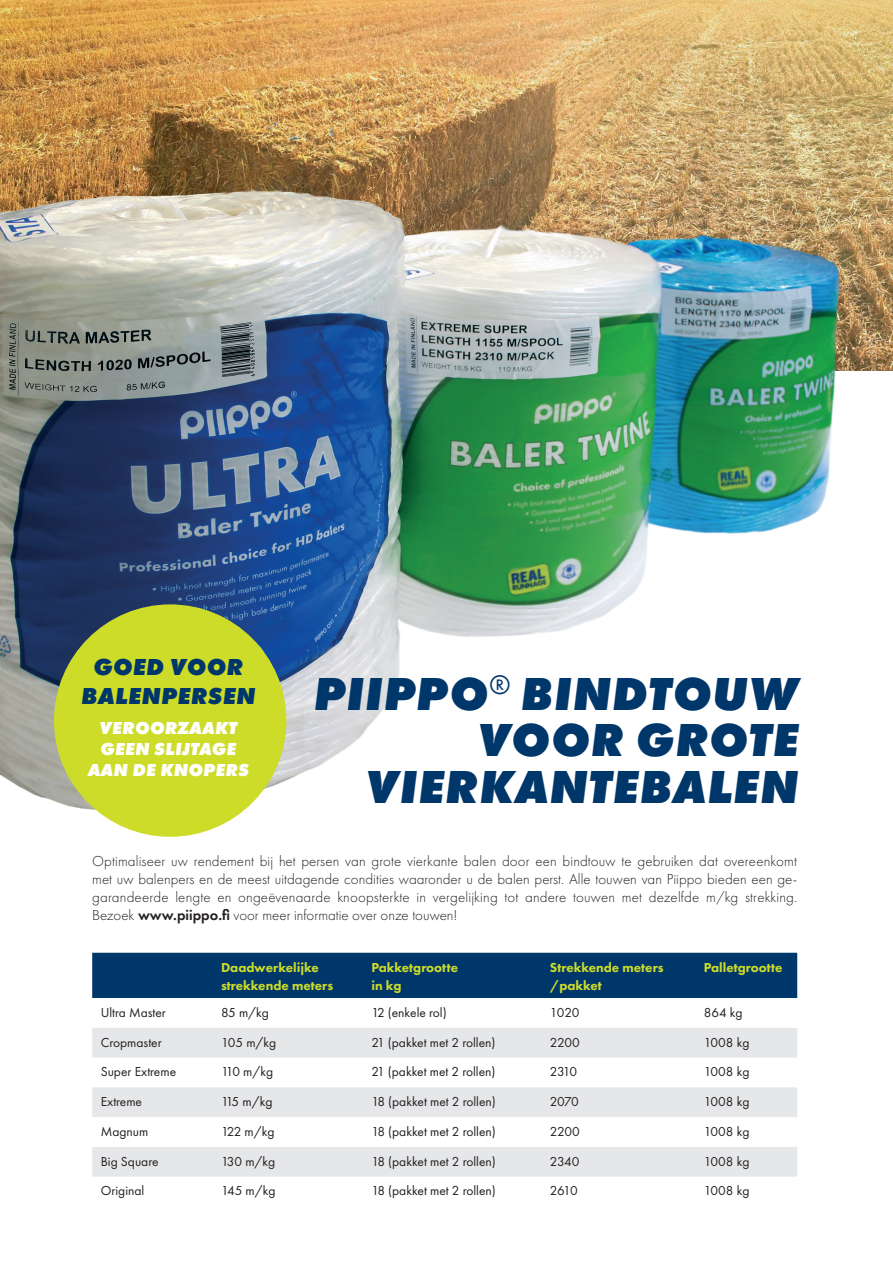
<style>
.page{position:relative;width:893px;height:1263px;background:#fff}
.page>*{position:absolute;margin:0;border:0;box-sizing:border-box;transform-origin:0 0}
.t1{font:italic 800 48px/46.5px "Futura PT";letter-spacing:.01em;color:#00376b;text-align:right}
.t2{font:italic 800 24px/28.5px "Futura PT";letter-spacing:.01em;color:#00376b;text-align:center}
.t3{font:italic 800 18px/21px "Futura PT";letter-spacing:.01em;color:#fff;text-align:center}
.Leipis{font:300 15px/18px "Futura PT";color:#231f20;text-align:justify}
.Leipis-2{font:13.5px "Futura PT";color:#231f20}
.Leipis-3{font:800 13.5px "Futura PT";color:#cddc28}
.s1{font-weight:600}
</style>
<div class="page">
<img style="left:0;top:0;width:893px;height:151px">
<img style="left:0;top:151px;width:893px;height:686px">
<div style="left:54px;top:604px;width:232px;height:233px;background:#cddc28;border-radius:50%"></div>
<div style="left:92px;top:953px;width:705px;height:45px;background:#00376b"></div>
<svg style="left:92px;top:1028px;width:705px;height:149px;fill:#e6e7e9"></svg>
<p class="t2" style="left:81px;top:652px;width:176px">GOED VOOR<br>BALENPERSEN</p>
<p class="t3" style="left:88px;top:717px;width:163px">VEROORZAAKT<br>GEEN SLIJTAGE<br>AAN DE KNOPERS</p>
<p class="t1" style="left:314px;top:669px;width:487px">PIIPPO<sup>®</sup> BINDTOUW<br>VOOR GROTE<br>VIERKANTEBALEN</p>
<p class="Leipis" style="left:92px;top:852px;width:707px">Optimaliseer uw rendement bij het persen van grote vierkante balen door een bindtouw te gebruiken dat overeenkomt met uw balenpers en de meest uitdagende condities waaronder u de balen perst. Alle touwen van Piippo bieden een ge&shy;garandeerde lengte en ongeëvenaarde knoopsterkte in vergelijking tot andere touwen met dezelfde m/kg strekking.<br>Bezoek <span class="s1">www.piippo.fi</span> voor meer informatie over onze touwen!</p>
<p class="Leipis-3" style="left:221px;top:958px;width:99px">Daadwerkelijke</p>
<p class="Leipis-3" style="left:221px;top:976px;width:114px">strekkende meters</p>
<p class="Leipis-3" style="left:371px;top:958px;width:88px">Pakketgrootte</p>
<p class="Leipis-3" style="left:371px;top:976px;width:32px">in kg</p>
<p class="Leipis-3" style="left:550px;top:958px;width:115px">Strekkende meters</p>
<p class="Leipis-3" style="left:550px;top:976px;width:54px">/pakket</p>
<p class="Leipis-3" style="left:704px;top:958px;width:80px">Palletgrootte</p>
<p class="Leipis-2" style="left:101px;top:1004px;width:67px">Ultra Master</p>
<p class="Leipis-2" style="left:221px;top:1004px;width:50px">85 m/kg</p>
<p class="Leipis-2" style="left:371px;top:1004px;width:77px">12 (enkele rol)</p>
<p class="Leipis-2" style="left:550px;top:1004px;width:31px">1020</p>
<p class="Leipis-2" style="left:704px;top:1004px;width:40px">864 kg</p>
<p class="Leipis-2" style="left:101px;top:1034px;width:63px">Cropmaster</p>
<p class="Leipis-2" style="left:221px;top:1034px;width:57px">105 m/kg</p>
<p class="Leipis-2" style="left:371px;top:1034px;width:126px">21 (pakket met 2 rollen)</p>
<p class="Leipis-2" style="left:550px;top:1034px;width:31px">2200</p>
<p class="Leipis-2" style="left:704px;top:1034px;width:47px">1008 kg</p>
<p class="Leipis-2" style="left:101px;top:1064px;width:77px">Super Extreme</p>
<p class="Leipis-2" style="left:221px;top:1064px;width:54px">110 m/kg</p>
<p class="Leipis-2" style="left:371px;top:1064px;width:126px">21 (pakket met 2 rollen)</p>
<p class="Leipis-2" style="left:550px;top:1064px;width:29px">2310</p>
<p class="Leipis-2" style="left:704px;top:1064px;width:47px">1008 kg</p>
<p class="Leipis-2" style="left:101px;top:1094px;width:43px">Extreme</p>
<p class="Leipis-2" style="left:221px;top:1094px;width:53px">115 m/kg</p>
<p class="Leipis-2" style="left:371px;top:1094px;width:126px">18 (pakket met 2 rollen)</p>
<p class="Leipis-2" style="left:550px;top:1094px;width:30px">2070</p>
<p class="Leipis-2" style="left:704px;top:1094px;width:47px">1008 kg</p>
<p class="Leipis-2" style="left:101px;top:1123px;width:49px">Magnum</p>
<p class="Leipis-2" style="left:221px;top:1123px;width:55px">122 m/kg</p>
<p class="Leipis-2" style="left:371px;top:1123px;width:126px">18 (pakket met 2 rollen)</p>
<p class="Leipis-2" style="left:550px;top:1123px;width:31px">2200</p>
<p class="Leipis-2" style="left:704px;top:1123px;width:47px">1008 kg</p>
<p class="Leipis-2" style="left:101px;top:1153px;width:59px">Big Square</p>
<p class="Leipis-2" style="left:221px;top:1153px;width:56px">130 m/kg</p>
<p class="Leipis-2" style="left:371px;top:1153px;width:126px">18 (pakket met 2 rollen)</p>
<p class="Leipis-2" style="left:550px;top:1153px;width:31px">2340</p>
<p class="Leipis-2" style="left:704px;top:1153px;width:47px">1008 kg</p>
<p class="Leipis-2" style="left:101px;top:1183px;width:45px">Original</p>
<p class="Leipis-2" style="left:221px;top:1183px;width:56px">145 m/kg</p>
<p class="Leipis-2" style="left:371px;top:1183px;width:126px">18 (pakket met 2 rollen)</p>
<p class="Leipis-2" style="left:550px;top:1183px;width:29px">2610</p>
<p class="Leipis-2" style="left:704px;top:1183px;width:47px">1008 kg</p>
</div>
